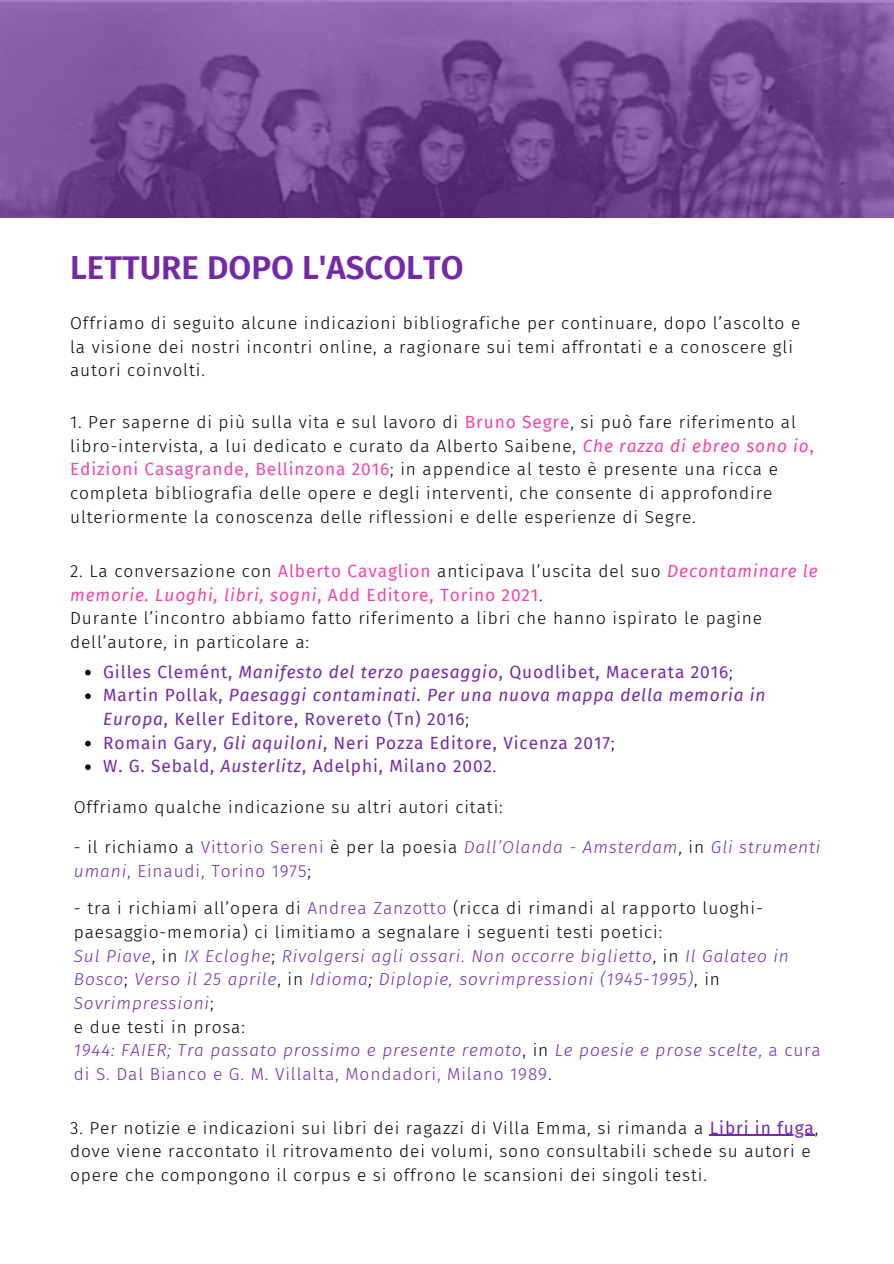
<style>
.page{position:relative;width:894px;height:1264px;background:#fff}
.page>*{position:absolute;margin:0;border:0;box-sizing:border-box;transform-origin:0 0}
.t1{font:600 33px "Fira Sans";color:#7429a7}
.t2{font:300 17.25px/23.7px "Fira Sans";letter-spacing:.05em;color:#000}
.t3{font:italic 300 17.25px/23.7px "Fira Sans";letter-spacing:.05em;color:#7429a7}
.t4{font:17.25px "Fira Sans";letter-spacing:.05em;color:#7429a7}
.t5{font:italic 17.25px/23.7px "Fira Sans";letter-spacing:.05em;color:#7429a7}
.s1{font-weight:400;color:#f144ae}
.s2{font-weight:400;font-style:italic;color:#f144ae}
.s3{font-style:italic}
.s4{font-weight:300;color:#000}
.s5{font-style:normal}
.s6{font-weight:300;font-style:normal;color:#000}
.s7{font-style:normal;color:#000}
.s8{color:#7429a7}
.s9{color:#000}
.s10{font-weight:400;color:#7429a7}
</style>
<div class="page">
<svg style="left:0;top:0;width:893px;height:218px;background:#794c97"></svg>
<hr style="left:709px;top:1134px;width:105px;height:1px;background:#7429a7">
<svg style="left:85px;top:669px;width:6px;height:6px"></svg>
<svg style="left:85px;top:693px;width:6px;height:6px"></svg>
<svg style="left:85px;top:740px;width:6px;height:6px"></svg>
<svg style="left:85px;top:764px;width:6px;height:6px"></svg>
<p class="t1" style="left:70px;top:249px;width:395px">LETTURE DOPO L'ASCOLTO</p>
<p class="t2" style="left:70px;top:311px;width:731px">Offriamo di seguito alcune indicazioni bibliografiche per continuare, dopo l’ascolto e la visione dei nostri incontri online, a ragionare sui temi affrontati e a conoscere gli autori coinvolti.</p>
<p class="t2" style="left:70px;top:410px;width:745px">1. Per saperne di più sulla vita e sul lavoro di <span class="s1">Bruno Segre</span>, si può fare riferimento al libro-intervista, a lui dedicato e curato da Alberto Saibene, <span class="s2">Che razza di ebreo sono io</span><span class="s1">, Edizioni Casagrande, Bellinzona 2016</span>; in appendice al testo è presente una ricca e completa bibliografia delle opere e degli interventi, che consente di approfondire ulteriormente la conoscenza delle riflessioni e delle esperienze di Segre.</p>
<p class="t2" style="left:70px;top:559px;width:749px">2. La conversazione con <span class="s1">Alberto Cavaglion</span> anticipava l’uscita del suo <span class="s2">Decontaminare le memorie. Luoghi, libri, sogni</span><span class="s1">, Add Editore, Torino 2021</span>.</p>
<p class="t2" style="left:70px;top:606px;width:693px">Durante l’incontro abbiamo fatto riferimento a libri che hanno ispirato le pagine dell’autore, in particolare a:</p>
<p class="t4" style="left:103px;top:661px;width:630px">Gilles Clemént, <span class="s3">Manifesto del terzo paesaggio</span>, Quodlibet, Macerata 2016<span class="s4">;</span></p>
<p class="t5" style="left:103px;top:683px;width:663px"><span class="s5">Martin Pollak,</span> Paesaggi contaminati. Per una nuova mappa della memoria in<br>Europa<span class="s5">, Keller Editore, Rovereto (Tn) 2016</span><span class="s6">;</span></p>
<p class="t4" style="left:103px;top:732px;width:512px">Romain Gary, <span class="s3">Gli aquiloni</span>, Neri Pozza Editore, Vicenza 2017<span class="s4">;</span></p>
<p class="t4" style="left:103px;top:756px;width:395px">W. G. Sebald, <span class="s3">Austerlitz</span>, Adelphi, Milano 2002<span class="s4">.</span></p>
<p class="t2" style="left:74px;top:795px;width:430px">Offriamo qualche indicazione su altri autori citati:</p>
<p class="t3" style="left:74px;top:835px;width:748px"><span class="s7">- il richiamo a</span> <span class="s5">Vittorio Sereni</span> <span class="s7">è per la poesia</span> Dall’Olanda - Amsterdam<span class="s7">, in</span> Gli strumenti umani<span class="s5">, Einaudi, Torino 1975</span><span class="s7">;</span></p>
<p class="t2" style="left:74px;top:896px;width:690px">- tra i richiami all’opera di <span class="s8">Andrea Zanzotto</span> (ricca di rimandi al rapporto luoghi&shy;paesaggio-memoria) ci limitiamo a segnalare i seguenti testi poetici:</p>
<p class="t3" style="left:74px;top:944px;width:716px">Sul Piave<span class="s7">, in</span> IX Ecloghe<span class="s7">;</span> Rivolgersi agli ossari. Non occorre biglietto<span class="s7">, in</span> Il Galateo in<br>Bosco<span class="s7">;</span> Verso il 25 aprile<span class="s7">, in</span> Idioma<span class="s9">;</span> Diplopie, sovrimpressioni (1945-1995)<span class="s7">, in<br></span>Sovrimpressioni<span class="s7">;</span></p>
<p class="t2" style="left:74px;top:1014px;width:173px">e due testi in prosa:</p>
<p class="t3" style="left:74px;top:1038px;width:748px">1944: FAIER; Tra passato prossimo e presente remoto<span class="s7">, in</span> Le poesie e prose scelte<span class="s5">, a cura di S. Dal Bianco e G. M. Villalta, Mondadori, Milano 1989</span><span class="s7">.</span></p>
<p class="t2" style="left:70px;top:1116px;width:749px">3. Per notizie e indicazioni sui libri dei ragazzi di Villa Emma, si rimanda a <span class="s10">Libri in fuga</span>, dove viene raccontato il ritrovamento dei volumi, sono consultabili schede su autori e opere che compongono il corpus e si offrono le scansioni dei singoli testi.</p>
</div>
